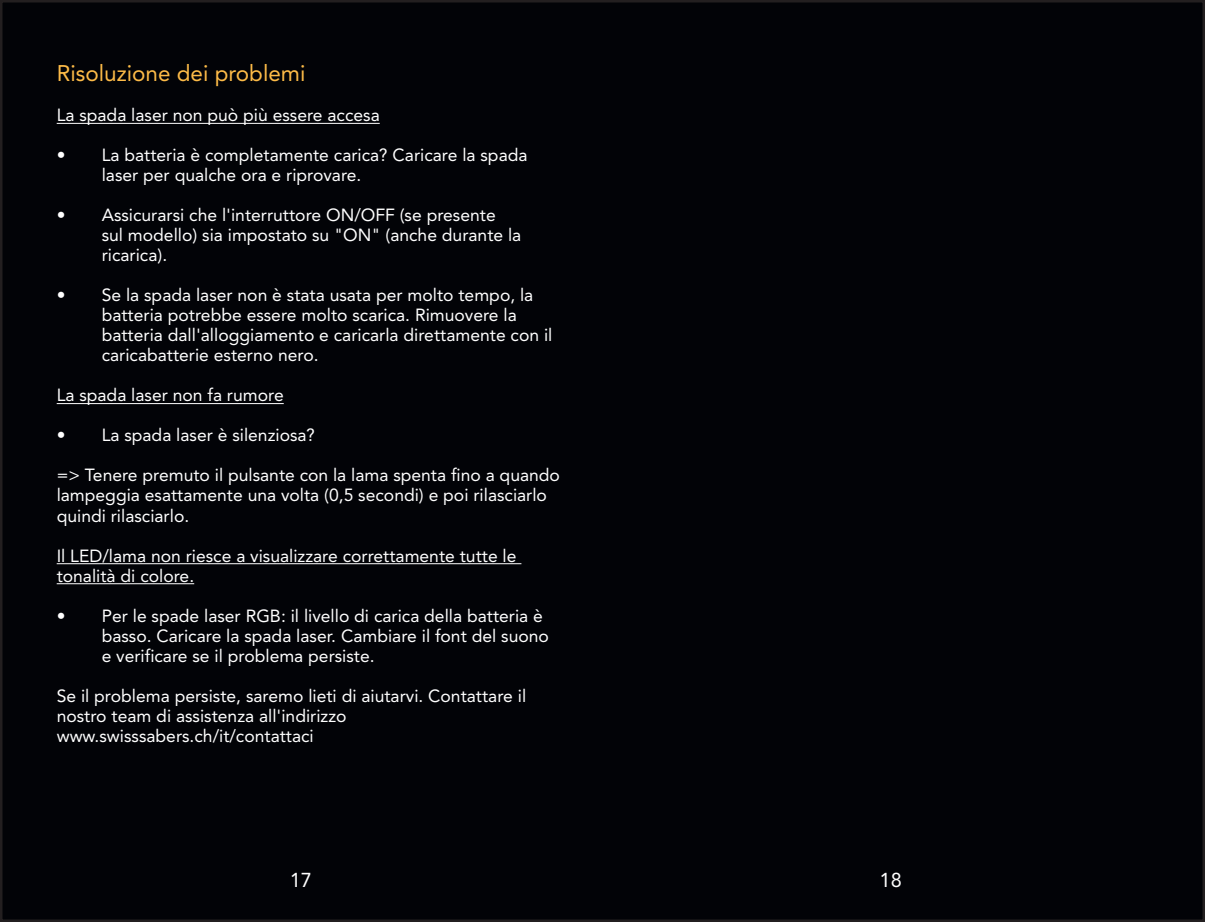
<style>
.page{position:relative;width:1205px;height:922px;background:#fff}
.page>*{position:absolute;margin:0;border:0;box-sizing:border-box;transform-origin:0 0}
.t1{font:22.5px "Avenir";color:#fdbb48}
.t2{font:20px "Avenir";color:#fff}
.t3{font:17.5px/20px "Avenir";color:#fff}
</style>
<div class="page">
<div style="left:1px;top:1px;width:1202px;height:919px;background:#020307"></div>
<hr style="left:57px;top:123px;width:323px;height:1px;background:#fff">
<hr style="left:57px;top:403px;width:227px;height:1px;background:#fff">
<hr style="left:57px;top:563px;width:464px;height:1px;background:#fff">
<hr style="left:57px;top:583px;width:137px;height:1px;background:#fff">
<p class="t1" style="left:57px;top:57px;width:250px">Risoluzione dei problemi</p>
<p class="t3" style="left:57px;top:106px;width:324px">La spada laser non può più essere accesa</p>
<p class="t3" style="left:102px;top:146px;width:427px;text-indent:-45px">• La batteria è completamente carica? Caricare la spada laser per qualche ora e riprovare.</p>
<p class="t3" style="left:102px;top:206px;width:421px;text-indent:-45px">• Assicurarsi che l'interruttore ON/OFF (se presente sul modello) sia impostato su "ON" (anche durante la ricarica).</p>
<p class="t3" style="left:102px;top:286px;width:452px;text-indent:-45px">• Se la spada laser non è stata usata per molto tempo, la batteria potrebbe essere molto scarica. Rimuovere la batteria dall'alloggiamento e caricarla direttamente con il caricabatterie esterno nero.</p>
<p class="t3" style="left:57px;top:386px;width:229px">La spada laser non fa rumore</p>
<p class="t3" style="left:57px;top:426px;width:260px">• La spada laser è silenziosa?</p>
<p class="t3" style="left:57px;top:466px;width:505px">=&gt; Tenere premuto il pulsante con la lama spenta fino a quando lampeggia esattamente una volta (0,5 secondi) e poi rilasciarlo quindi rilasciarlo.</p>
<p class="t3" style="left:57px;top:546px;width:461px">Il LED/lama non riesce a visualizzare correttamente tutte le tonalità di colore.</p>
<p class="t3" style="left:102px;top:606px;width:449px;text-indent:-45px">• Per le spade laser RGB: il livello di carica della batteria è basso. Caricare la spada laser. Cambiare il font del suono e verificare se il problema persiste.</p>
<p class="t3" style="left:57px;top:686px;width:471px">Se il problema persiste, saremo lieti di aiutarvi. Contattare il nostro team di assistenza all'indirizzo</p>
<p class="t3" style="left:57px;top:726px;width:259px">www.swisssabers.ch/it/contattaci</p>
<p class="t2" style="left:290px;top:864px;width:24px">17</p>
<p class="t2" style="left:879px;top:865px;width:24px">18</p>
</div>
